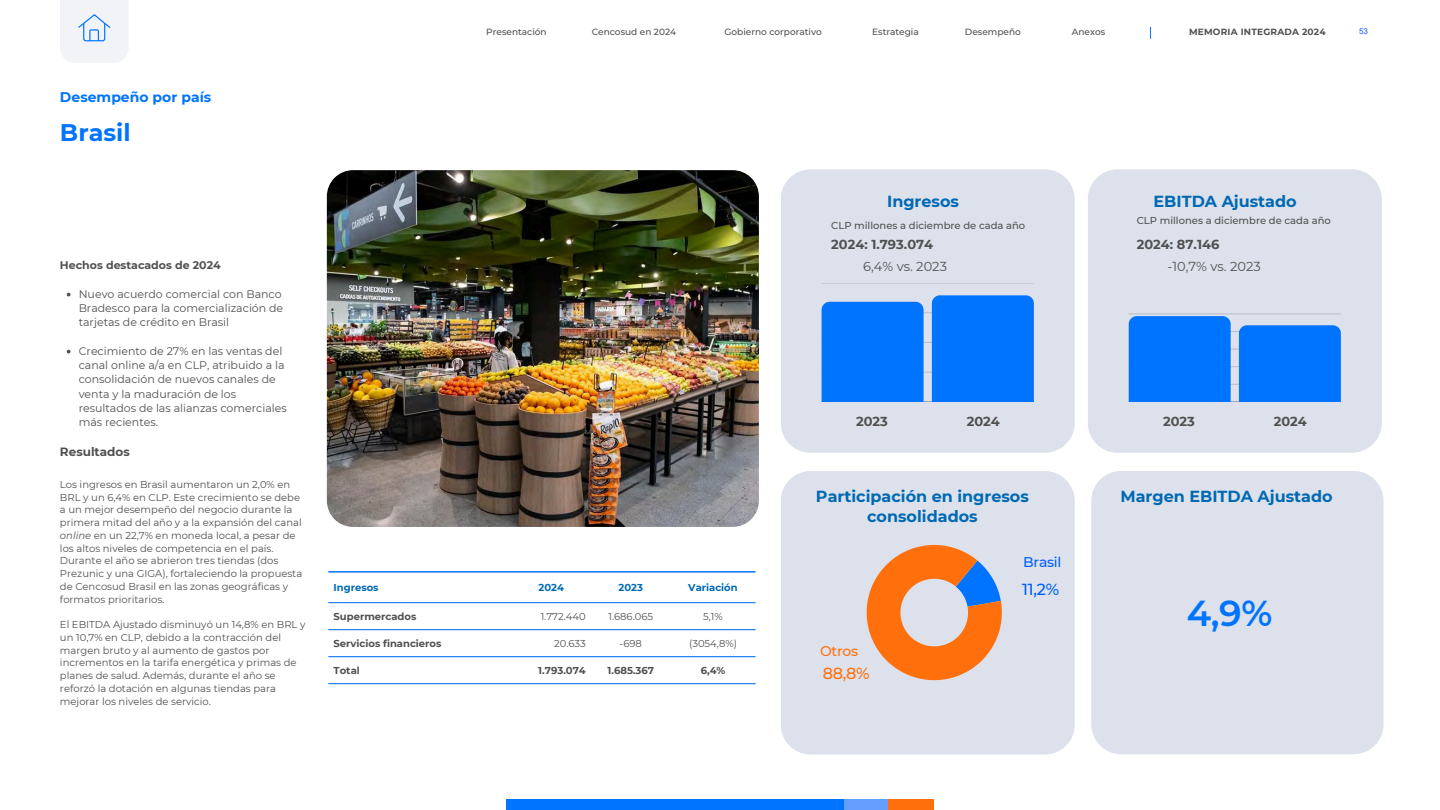
<style>
.page{position:relative;width:1440px;height:810px;background:#fff}
.page>*{position:absolute;margin:0;border:0;box-sizing:border-box;transform-origin:0 0}
.t1{font:600 36px "Montserrat";color:#0074ff}
.t2{font:700 24px "Montserrat";color:#0174ff}
.t3{font:700 16px/19.5px "Montserrat";color:#0069b3;text-align:center}
.t4{font:500 16px "Montserrat";color:#005fff}
.t5{font:500 16px "Montserrat";color:#ff700d}
.t6{font:700 14px "Montserrat";color:#0174ff}
.t7{font:500 14px "Montserrat";letter-spacing:-.02em;color:#005fff}
.t8{font:500 14px "Montserrat";letter-spacing:-.02em;color:#ff700d}
.t9{font:700 13px "Montserrat";color:#505050}
.t10{font:13px "Montserrat";color:#505050}
.t11{font:700 12px "Montserrat";color:#505050}
.t12{font:11px/14.2px "Montserrat";color:#505050}
.t13{font:700 11px "Montserrat";color:#505050}
.t14{font:10px/12.7px "Montserrat";color:#505050}
.t15{font:700 10px "Montserrat";color:#505050}
.t16{font:500 10px "Montserrat";color:#505050}
.t17{font:700 10px "Montserrat";color:#0069b3}
.t18{font:500 9px "Montserrat";color:#505050}
.t19{font:700 9px "Montserrat";letter-spacing:.025em;color:#505050}
.t20{font:8px "Arial";color:#0a59ff}
.s1{font-style:italic}
</style>
<div class="page">
<img style="left:327px;top:170px;width:432px;height:357px">
<hr style="left:328px;top:602px;width:428px;height:1px;background:#0174ff">
<hr style="left:328px;top:629px;width:428px;height:1px;background:#0174ff">
<hr style="left:328px;top:656px;width:428px;height:1px;background:#0174ff">
<hr style="left:328px;top:683px;width:428px;height:1px;background:#0174ff">
<hr style="left:328px;top:571px;width:428px;height:2px;background:#0174ff">
<svg style="left:60px;top:0;width:68px;height:63px"></svg>
<div style="left:781px;top:169px;width:294px;height:284px;background:#dce1eb;border-radius:30px"></div>
<div style="left:781px;top:471px;width:294px;height:284px;background:#dce1eb;border-radius:30px"></div>
<div style="left:1088px;top:169px;width:294px;height:284px;background:#dce1eb;border-radius:30px"></div>
<div style="left:1091px;top:471px;width:293px;height:283px;background:#dce1eb;border-radius:30px"></div>
<svg style="left:866px;top:545px;width:136px;height:136px"></svg>
<hr style="left:822px;top:372px;width:212px;height:1px;background:#505050;opacity:.25">
<hr style="left:822px;top:342px;width:212px;height:1px;background:#505050;opacity:.25">
<hr style="left:822px;top:313px;width:212px;height:1px;background:#505050;opacity:.25">
<hr style="left:822px;top:283px;width:212px;height:1px;background:#c8ccd5">
<div style="left:822px;top:302px;width:102px;height:100px;background:#0174ff"></div>
<div style="left:932px;top:295px;width:102px;height:107px;background:#0174ff"></div>
<hr style="left:1129px;top:384px;width:212px;height:1px;background:#505050;opacity:.25">
<hr style="left:1129px;top:367px;width:212px;height:1px;background:#505050;opacity:.25">
<hr style="left:1129px;top:349px;width:212px;height:1px;background:#505050;opacity:.25">
<hr style="left:1129px;top:331px;width:212px;height:1px;background:#b8bcc4">
<hr style="left:1129px;top:314px;width:212px;height:1px;background:#cdd2db">
<div style="left:1129px;top:316px;width:102px;height:86px;background:#0174ff"></div>
<div style="left:1239px;top:325px;width:102px;height:77px;background:#0174ff"></div>
<div style="left:507px;top:800px;width:426px;height:10px;background:#0174ff"></div>
<div style="left:845px;top:800px;width:44px;height:10px;background:#669eff"></div>
<div style="left:889px;top:800px;width:44px;height:10px;background:#ff700d"></div>
<svg style="left:1150px;top:27px;width:1px;height:12px"></svg>
<p class="t6" style="left:60px;top:88px;width:153px">Desempeño por país</p>
<p class="t2" style="left:60px;top:118px;width:72px">Brasil</p>
<p class="t13" style="left:60px;top:259px;width:162px">Hechos destacados de 2024</p>
<p class="t12" style="left:79px;top:287px;width:206px">Nuevo acuerdo comercial con Banco<br>Bradesco para la comercialización de tarjetas de crédito en Brasil</p>
<p class="t12" style="left:79px;top:344px;width:210px">Crecimiento de 27% en las ventas del canal online a/a en CLP, atribuido a la consolidación de nuevos canales de venta y la maduración de los resultados de las alianzas comerciales más recientes.</p>
<p class="t11" style="left:60px;top:444px;width:71px">Resultados</p>
<p class="t14" style="left:60px;top:478px;width:244px">Los ingresos en Brasil aumentaron un 2,0% en BRL y un 6,4% en CLP. Este crecimiento se debe a un mejor desempeño del negocio durante la primera mitad del año y a la expansión del canal <span class="s1">online</span> en un 22,7% en moneda local, a pesar de los altos niveles de competencia en el país.<br>Durante el año se abrieron tres tiendas (dos Prezunic y una GIGA), fortaleciendo la propuesta de Cencosud Brasil en las zonas geográficas y formatos prioritarios.</p>
<p class="t14" style="left:60px;top:618px;width:247px">El EBITDA Ajustado disminuyó un 14,8% en BRL y un 10,7% en CLP, debido a la contracción del margen bruto y al aumento de gastos por incrementos en la tarifa energética y primas de planes de salud. Además, durante el año se reforzó la dotación en algunas tiendas para mejorar los niveles de servicio.</p>
<h4 class="t18" style="left:486px;top:26px;width:62px">Presentación</h4>
<h4 class="t18" style="left:592px;top:26px;width:86px">Cencosud en 2024</h4>
<p class="t18" style="left:725px;top:26px;width:99px">Gobierno corporativo</p>
<h3 class="t18" style="left:872px;top:26px;width:48px">Estrategia</h3>
<p class="t18" style="left:965px;top:26px;width:57px">Desempeño</p>
<h4 class="t18" style="left:1072px;top:26px;width:35px">Anexos</h4>
<h5 class="t19" style="left:1189px;top:26px;width:138px">MEMORIA INTEGRADA 2024</h5>
<p class="t20" style="left:1359px;top:26px;width:10px">53</p>
<p class="t17" style="left:334px;top:581px;width:46px">Ingresos</p>
<p class="t17" style="left:539px;top:581px;width:27px">2024</p>
<p class="t17" style="left:619px;top:581px;width:26px">2023</p>
<p class="t17" style="left:688px;top:581px;width:51px">Variación</p>
<p class="t15" style="left:334px;top:610px;width:84px">Supermercados</p>
<p class="t14" style="left:541px;top:610px;width:47px">1.772.440</p>
<p class="t14" style="left:608px;top:610px;width:46px">1.686.065</p>
<p class="t14" style="left:703px;top:610px;width:21px">5,1%</p>
<h4 class="t15" style="left:334px;top:637px;width:109px">Servicios financieros</h4>
<h2 class="t14" style="left:554px;top:637px;width:33px">20.633</h2>
<h6 class="t14" style="left:620px;top:637px;width:24px">-698</h6>
<p class="t14" style="left:689px;top:637px;width:49px">(3054,8%)</p>
<p class="t15" style="left:334px;top:664px;width:28px">Total</p>
<h6 class="t15" style="left:538px;top:664px;width:49px">1.793.074</h6>
<p class="t15" style="left:608px;top:664px;width:48px">1.685.367</p>
<p class="t15" style="left:701px;top:664px;width:26px">6,4%</p>
<p class="t3" style="left:887px;top:192px;width:73px">Ingresos</p>
<p class="t16" style="left:831px;top:220px;width:196px">CLP millones a diciembre de cada año</p>
<p class="t9" style="left:831px;top:237px;width:103px">2024: 1.793.074</p>
<p class="t3" style="left:1154px;top:192px;width:145px">EBITDA Ajustado</p>
<p class="t9" style="left:1137px;top:237px;width:84px">2024: 87.146</p>
<p class="t16" style="left:1137px;top:214px;width:196px">CLP millones a diciembre de cada año</p>
<p class="t10" style="left:863px;top:258px;width:85px">6,4% vs. 2023</p>
<p class="t10" style="left:1168px;top:258px;width:95px">-10,7% vs. 2023</p>
<h3 class="t9" style="left:856px;top:413px;width:33px">2023</h3>
<p class="t9" style="left:967px;top:413px;width:35px">2024</p>
<h4 class="t9" style="left:1163px;top:413px;width:33px">2023</h4>
<h5 class="t9" style="left:1274px;top:413px;width:35px">2024</h5>
<p class="t3" style="left:816px;top:487px;width:214px">Participación en ingresos consolidados</p>
<h4 class="t7" style="left:1023px;top:554px;width:40px">Brasil</h4>
<p class="t8" style="left:820px;top:642px;width:40px">Otros</p>
<h4 class="t5" style="left:823px;top:664px;width:48px">88,8%</h4>
<p class="t4" style="left:1022px;top:579px;width:38px">11,2%</p>
<p class="t3" style="left:1121px;top:487px;width:214px">Margen EBITDA Ajustado</p>
<p class="t1" style="left:1187px;top:591px;width:87px">4,9%</p>
</div>
